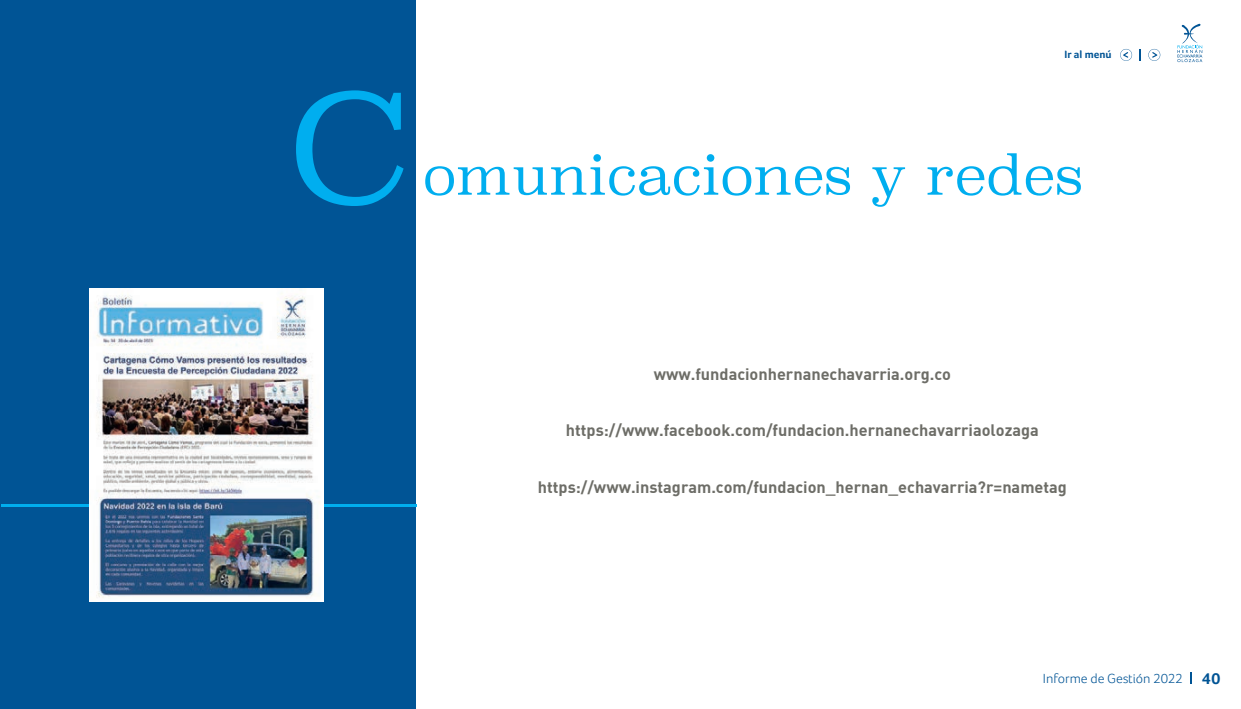
<style>
.page{position:relative;width:1241px;height:709px;background:#fff}
.page>*{position:absolute;margin:0;border:0;box-sizing:border-box;transform-origin:0 0}
.t1{font:300 149.12px "Superclarendon";color:#00aeef}
.t2{font:300 53.75px "Superclarendon";color:#00aeef}
.t3{font:16.25px "DIN Bold";color:#6d6d67}
.t4{font:300 13.62px "Foco";color:#005495}
.t5{font:700 10.88px "Foco";color:#005495}
.s1{font-weight:700;font-size:16.25px}
</style>
<div class="page">
<div style="left:0;top:0;width:416px;height:709px;background:#005495"></div>
<hr style="left:1px;top:504px;width:415px;height:3px;background:#00aeef">
<svg style="left:1148px;top:49px;width:12px;height:12px"></svg>
<svg style="left:1120px;top:49px;width:11px;height:12px"></svg>
<svg style="left:1177px;top:24px;width:25px;height:38px"></svg>
<img style="left:90px;top:289px;width:233px;height:312px">
<h1 class="t1" style="left:290px;top:51px;width:120px">C</h1>
<p class="t5" style="left:1064px;top:48px;width:49px">Ir al menú</p>
<h2 class="t2" style="left:423px;top:140px;width:661px">omunicaciones y redes</h2>
<p class="t3" style="left:653px;top:363px;width:299px">www.fundacionhernanechavarria.org.co</p>
<p class="t3" style="left:566px;top:420px;width:474px">https://www.facebook.com/fundacion.hernanechavarriaolozaga</p>
<p class="t3" style="left:538px;top:476px;width:530px">https://www.instagram.com/fundacion_hernan_echavarria?r=nametag</p>
<p class="t4" style="left:1042px;top:670px;width:179px">Informe de Gestión 2022 <span class="s1">40</span></p>
</div>
